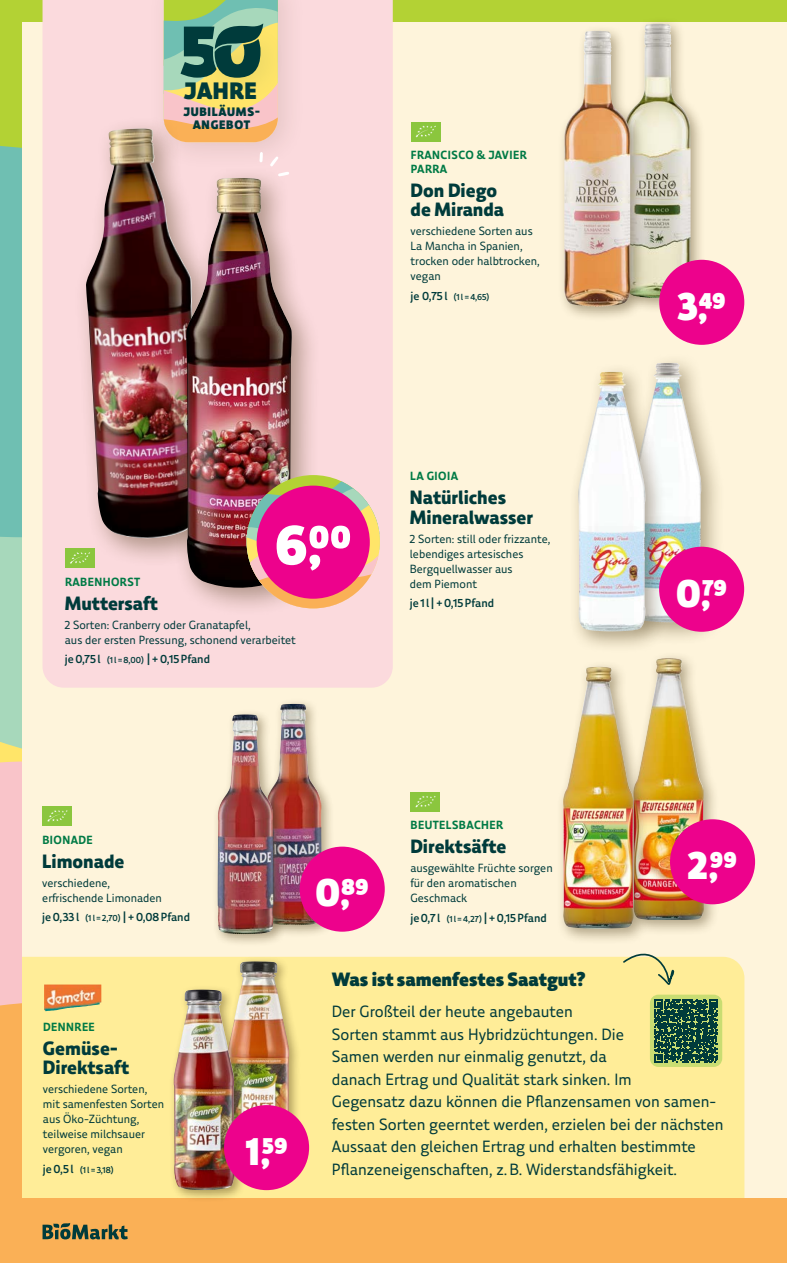
<style>
.page{position:relative;width:787px;height:1263px;background:#fff}
.page>*{position:absolute;margin:0;border:0;box-sizing:border-box;transform-origin:0 0}
.t1{font:900 55.5px "Bio Markt";color:#fff}
.t2{font:900 39px "Bio Markt";color:#fff}
.t3{font:900 24px "Bio Markt";letter-spacing:.03em;color:#003b3b}
.t4{font:800 19.5px/19.5px "Bio Markt";color:#003b3b}
.t5{font:900 19.5px "Bio Markt";color:#003b3b}
.t6{font:16.5px/22.5px "Bio Markt";color:#003b3b}
.t7{font:900 12.45px/12.1px "Bio Markt";letter-spacing:.06em;color:#003b3b;text-align:center}
.t8{font:12px/15px "Bio Markt";color:#003b3b}
.t9{font:500 12px "Bio Markt";color:#003b3b}
.t10{font:700 12px/13.5px "Bio Markt";letter-spacing:.04em;color:#007a45}
.t11{font:500 9px "Bio Markt";color:#003b3b}
.s1{font-size:12px}
.s2{font-size:9px}
</style>
<div class="page">
<img style="left:0;top:0;width:787px;height:1263px">
<h3 class="t3" style="left:184px;top:76px;width:75px">JAHRE</h3>
<p class="t7" style="left:183px;top:106px;width:78px">JUBILÄUMS-<br>ANGEBOT</p>
<p class="t10" style="left:411px;top:148px;width:117px">FRANCISCO &amp; JAVIER<br>PARRA</p>
<h3 class="t4" style="left:410px;top:180px;width:95px">Don Diego de Miranda</h3>
<p class="t8" style="left:410px;top:224px;width:131px">verschiedene Sorten aus<br>La Mancha in Spanien, trocken oder halbtrocken, vegan</p>
<p class="t11" style="left:410px;top:291px;width:81px"><span class="s1">je 0,75 l</span> (1l=4,65)</p>
<h1 class="t1" style="left:275px;top:511px;width:78px">6,00</h1>
<p class="t10" style="left:65px;top:575px;width:77px">RABENHORST</p>
<h3 class="t4" style="left:65px;top:593px;width:95px">Muttersaft</h3>
<p class="t8" style="left:65px;top:617px;width:232px">2 Sorten: Cranberry oder Granatapfel,<br>aus der ersten Pressung, schonend verarbeitet</p>
<p class="t9" style="left:65px;top:651px;width:147px">je0,75 l <span class="s2">(1l=8,00)</span> |+0,15Pfand</p>
<p class="t10" style="left:410px;top:469px;width:49px">LA GIOIA</p>
<h3 class="t4" style="left:410px;top:487px;width:124px">Natürliches<br>Mineralwasser</h3>
<p class="t8" style="left:410px;top:531px;width:142px">2 Sorten: still oder frizzante, lebendiges artesisches<br>Bergquellwasser aus<br>dem Piemont</p>
<p class="t9" style="left:410px;top:595px;width:86px">je1l|+0,15Pfand</p>
<p class="t10" style="left:42px;top:833px;width:52px">BIONADE</p>
<h3 class="t4" style="left:42px;top:851px;width:84px">Limonade</h3>
<p class="t8" style="left:42px;top:875px;width:121px">verschiedene, erfrischende Limonaden</p>
<p class="t9" style="left:42px;top:909px;width:149px">je0,33 l <span class="s2">(1l=2,70)</span> |+0,08Pfand</p>
<h2 class="t2" style="left:315px;top:869px;width:55px">0,89</h2>
<p class="t10" style="left:410px;top:818px;width:94px">BEUTELSBACHER</p>
<h3 class="t4" style="left:410px;top:837px;width:97px">Direktsäfte</h3>
<p class="t8" style="left:410px;top:861px;width:144px">ausgewählte Früchte sorgen für den aromatischen<br>Geschmack</p>
<p class="t9" style="left:410px;top:910px;width:138px">je0,7 l <span class="s2">(1l=4,27)</span>|+0,15Pfand</p>
<h2 class="t2" style="left:677px;top:282px;width:50px">3,49</h2>
<h2 class="t2" style="left:676px;top:569px;width:53px">0,79</h2>
<h2 class="t2" style="left:688px;top:842px;width:51px">2 ,99</h2>
<p class="t10" style="left:43px;top:1020px;width:53px">DENNREE</p>
<h3 class="t4" style="left:43px;top:1038px;width:88px">Gemüse-<br>Direktsaft</h3>
<p class="t8" style="left:43px;top:1081px;width:123px">verschiedene Sorten, mit samenfesten Sorten aus Öko-Züchtung, teilweise milchsauer vergoren, vegan</p>
<p class="t11" style="left:43px;top:1164px;width:72px"><span class="s1">je0,5 l</span> (1l=3,18)</p>
<h2 class="t2" style="left:245px;top:1127px;width:44px">1,59</h2>
<h3 class="t5" style="left:332px;top:967px;width:255px">Was ist samenfestes Saatgut?</h3>
<p class="t6" style="left:332px;top:1000px;width:393px">Der Großteil der heute angebauten<br>Sorten stammt aus Hybridzüchtungen. Die<br>Samen werden nur einmalig genutzt, da<br>danach Ertrag und Qualität stark sinken. Im<br>Gegensatz dazu können die Pflanzensamen von samen&shy;festen Sorten geerntet werden, erzielen bei der nächsten Aussaat den gleichen Ertrag und erhalten bestimmte Pflanzeneigenschaften, z.B. Widerstandsfähigkeit.</p>
</div>
